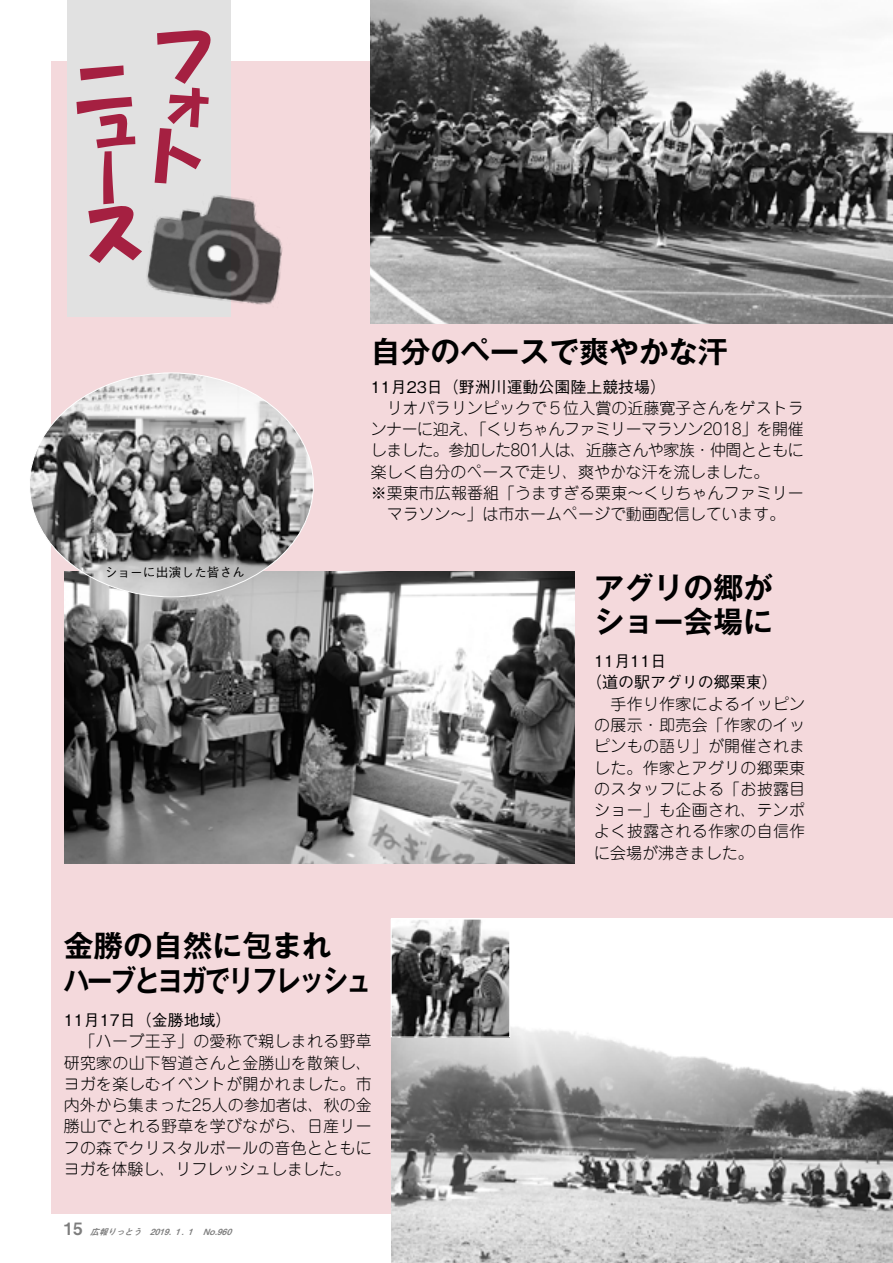
<style>
.page{position:relative;width:893px;height:1263px;background:#fff}
.page>*{position:absolute;margin:0;border:0;box-sizing:border-box;transform-origin:0 0}
.t1{font:700 29.7px/34px "Gothic MB101 Pro De";color:#000}
.t2{font:700 29.7px/34px "Gothic MB101 Pro De";letter-spacing:-.07em;color:#000}
.t3{font:300 15.9px "Jun 101 Pro";letter-spacing:.005em;color:#000}
.t4{font:500 15.9px "Gothic BBB Pro";color:#000}
.t5{font:300 15.9px "Jun 101 Pro";letter-spacing:-.03em;color:#000}
.t6{font:300 15.9px "Jun 101 Pro";letter-spacing:-.025em;color:#000}
.t7{font:300 15.9px "Jun 101 Pro";letter-spacing:.025em;color:#000}
.t8{font:500 12.75px "Gothic BBB Pro";color:#000}
.t9{font:italic 8.55px "Midashi Go Pro MB31";color:#7d7d7d}
.s1{font-style:normal;font-size:16.95px}
</style>
<div class="page">
<div style="left:51px;top:62px;width:842px;height:1152px;background:#f4d9dc"></div>
<div style="left:67px;top:0;width:163px;height:317px;background:#e1e1e1"></div>
<img style="left:146px;top:183px;width:137px;height:131px">
<img style="left:371px;top:0;width:522px;height:323px">
<img style="left:65px;top:571px;width:510px;height:293px">
<img style="left:31px;top:373px;width:282px;height:223px">
<img style="left:391px;top:918px;width:502px;height:345px">
<img style="left:393px;top:920px;width:115px;height:115px">
<div style="left:391px;top:918px;width:119px;height:119px;border:1px solid #fff"></div>
<svg style="left:154px;top:183px;width:57px;height:3px"></svg>
<p class="t1" style="left:371px;top:331px;width:359px">自分のペースで爽やかな汗</p>
<p class="t8" style="left:105px;top:562px;width:142px">ショーに出演した皆さん</p>
<p class="t4" style="left:371px;top:374px;width:297px">11月23日（野洲川運動公園陸上競技場）</p>
<p class="t3" style="left:371px;top:395px;width:434px">　リオパラリンピックで５位入賞の近藤寛子さんをゲストラ</p>
<p class="t5" style="left:371px;top:416px;width:434px">ンナーに迎え、「くりちゃんファミリーマラソン2018」を開催</p>
<p class="t6" style="left:371px;top:438px;width:434px">しました。参加した801人は、近藤さんや家族・仲間とともに</p>
<p class="t3" style="left:371px;top:459px;width:400px">楽しく自分のペースで走り、爽やかな汗を流しました。</p>
<p class="t3" style="left:371px;top:480px;width:434px">※栗東市広報番組「うますぎる栗東～くりちゃんファミリー</p>
<p class="t3" style="left:387px;top:501px;width:400px">マラソン～」は市ホームページで動画配信しています。</p>
<p class="t1" style="left:594px;top:567px;width:180px">アグリの郷がショー会場に</p>
<p class="t4" style="left:594px;top:648px;width:74px">11月11日</p>
<p class="t4" style="left:586px;top:670px;width:193px">（道の駅アグリの郷栗東）</p>
<p class="t3" style="left:594px;top:691px;width:212px">　手作り作家によるイッピン</p>
<p class="t7" style="left:594px;top:712px;width:212px">の展示・即売会「作家のイッ</p>
<p class="t3" style="left:594px;top:734px;width:212px">ピンもの語り」が開催されま</p>
<p class="t3" style="left:594px;top:755px;width:212px">した。作家とアグリの郷栗東</p>
<p class="t3" style="left:594px;top:776px;width:212px">のスタッフによる「お披露目</p>
<p class="t7" style="left:594px;top:797px;width:212px">ショー」も企画され、テンポ</p>
<p class="t3" style="left:594px;top:819px;width:212px">よく披露される作家の自信作</p>
<p class="t3" style="left:594px;top:840px;width:161px">に会場が沸きました。</p>
<p class="t2" style="left:64px;top:925px;width:309px">金勝の自然に包まれ<br>ハーブとヨガでリフレッシュ</p>
<p class="t4" style="left:64px;top:1007px;width:169px">11月17日（金勝地域）</p>
<p class="t3" style="left:80px;top:1029px;width:293px">「ハーブ王子」の愛称で親しまれる野草</p>
<p class="t3" style="left:64px;top:1050px;width:309px">研究家の山下智道さんと金勝山を散策し、</p>
<p class="t3" style="left:64px;top:1071px;width:309px">ヨガを楽しむイベントが開かれました。市</p>
<p class="t3" style="left:64px;top:1092px;width:309px">内外から集まった25人の参加者は、秋の金</p>
<p class="t3" style="left:64px;top:1114px;width:309px">勝山でとれる野草を学びながら、日産リー</p>
<p class="t3" style="left:64px;top:1135px;width:309px">フの森でクリスタルボールの音色とともに</p>
<p class="t3" style="left:64px;top:1156px;width:289px">ヨガを体験し、リフレッシュしました。</p>
<p class="t9" style="left:64px;top:1225px;width:173px"><span class="s1">1 5</span> 広報りっとう　2019. １. １　No.960</p>
</div>
